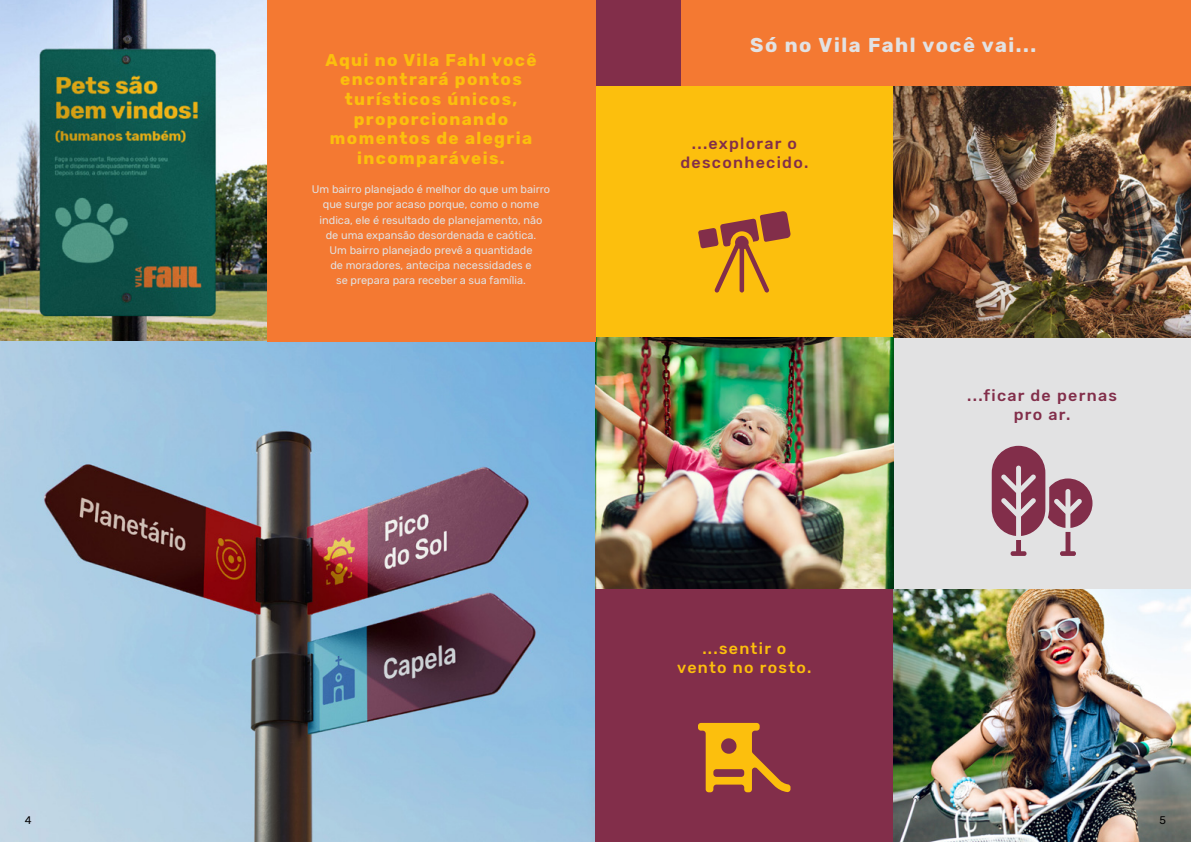
<style>
.page{position:relative;width:1191px;height:842px;background:#fff}
.page>*{position:absolute;margin:0;border:0;box-sizing:border-box;transform-origin:0 0}
.t1{font:700 20px "Rubik";letter-spacing:.08em;color:#e2e2e3}
.t2{font:700 17px/19.6px "Rubik";letter-spacing:.08em;color:#fcbf0d;text-align:center}
.t3{font:500 16px/19.2px "Rubik";letter-spacing:.08em;color:#822e4a;text-align:center}
.t4{font:500 16px/19.2px "Rubik";letter-spacing:.08em;color:#fcbf0d;text-align:center}
.t5{font:11px/15.2px "Rubik";color:#e2e2e3;text-align:center}
.t6{font:11px "Rubik";color:#000}
</style>
<div class="page">
<img style="left:0;top:0;width:266px;height:341px">
<img style="left:0;top:341px;width:595px;height:501px">
<div style="left:595px;top:85px;width:298px;height:252px;background:#fcbf0d"></div>
<div style="left:893px;top:337px;width:298px;height:253px;background:#e2e2e3"></div>
<img style="left:893px;top:85px;width:298px;height:252px">
<img style="left:595px;top:337px;width:298px;height:253px">
<img style="left:893px;top:590px;width:298px;height:252px">
<div style="left:595px;top:590px;width:298px;height:252px;background:#822e4a"></div>
<div style="left:595px;top:0;width:596px;height:85px;background:#f47932"></div>
<svg style="left:698px;top:211px;width:93px;height:82px"></svg>
<svg style="left:698px;top:723px;width:92px;height:69px"></svg>
<svg style="left:991px;top:446px;width:101px;height:90px"></svg>
<div style="left:1060px;top:551px;width:16px;height:5px;background:#822e4a;border-radius:2px"></div>
<div style="left:1010px;top:551px;width:16px;height:5px;background:#822e4a;border-radius:2px"></div>
<div style="left:595px;top:0;width:85px;height:85px;background:#822e4a"></div>
<div style="left:266px;top:0;width:329px;height:341px;background:#f47932"></div>
<h2 class="t2" style="left:325px;top:51px;width:212px">Aqui no Vila Fahl você encontrará pontos turísticos únicos, proporcionando momentos de alegria incomparáveis.</h2>
<p class="t5" style="left:312px;top:182px;width:240px">Um bairro planejado é melhor do que um bairro que surge por acaso porque, como o nome indica, ele é resultado de planejamento, não de uma expansão desordenada e caótica.<br>Um bairro planejado prevê a quantidade<br>de moradores, antecipa necessidades e<br>se prepara para receber a sua família.</p>
<h1 class="t1" style="left:750px;top:33px;width:288px">Só no Vila Fahl você vai...</h1>
<h3 class="t3" style="left:680px;top:134px;width:129px">...explorar o desconhecido.</h3>
<h3 class="t4" style="left:677px;top:639px;width:136px">...sentir o vento no rosto.</h3>
<h3 class="t3" style="left:967px;top:386px;width:151px">...ficar de pernas pro ar.</h3>
<p class="t6" style="left:25px;top:814px;width:8px">4</p>
<p class="t6" style="left:1159px;top:814px;width:8px">5</p>
</div>
